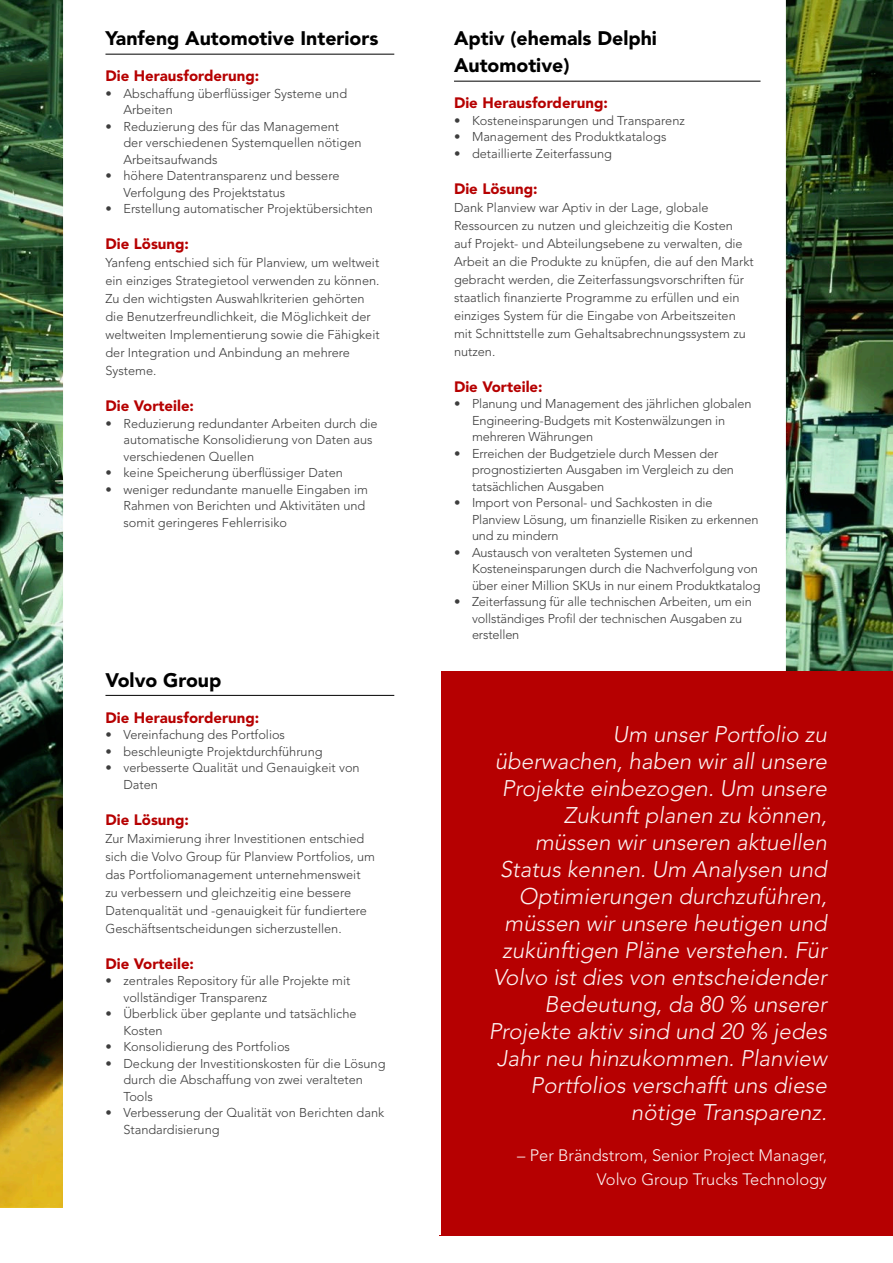
<style>
.page{position:relative;width:893px;height:1263px;background:#fff}
.page>*{position:absolute;margin:0;border:0;box-sizing:border-box;transform-origin:0 0}
.t1{font:700 144px "Times New Roman";color:#e8d8e1}
.t2{font:italic 300 22.5px/27px "Avenir LT Std";color:#fff;text-align:right}
.Cases__Company_Heade{font:900 19.5px/27px "Avenir LT Std";color:#000}
.t3{font:300 16.5px/24px "Avenir LT Std";color:#fff;text-align:right}
.Cases__Challenge__So{font:900 15px "Avenir LT Std";color:#b60001}
.Cases__Basic_Content{font:300 12.75px/16.5px "Avenir LT Std";color:#3d3d3d}
</style>
<div class="page">
<img style="left:0;top:0;width:893px;height:1207px">
<svg style="left:63px;top:0;width:723px;height:671px"></svg>
<hr style="left:105px;top:54px;width:289px;height:1px;background:#000">
<hr style="left:454px;top:81px;width:306px;height:1px;background:#000">
<div style="left:439px;top:671px;width:454px;height:564px;background:#b60001"></div>
<div style="left:63px;top:655px;width:377px;height:580px;background:#fff"></div>
<hr style="left:105px;top:695px;width:289px;height:1px;background:#000">
<p class="Cases__Company_Heade" style="left:105px;top:25px;width:274px">Yanfeng Automotive Interiors</p>
<p class="Cases__Challenge__So" style="left:105px;top:67px;width:155px">Die Herausforderung:</p>
<p class="Cases__Basic_Content" style="left:123px;top:85px;width:225px;text-indent:-18px">• Abschaffung überflüssiger Systeme und<br>Arbeiten</p>
<p class="Cases__Basic_Content" style="left:123px;top:118px;width:240px;text-indent:-18px">• Reduzierung des für das Management<br>der verschiedenen Systemquellen nötigen<br>Arbeitsaufwands</p>
<p class="Cases__Basic_Content" style="left:123px;top:168px;width:217px;text-indent:-18px">• höhere Datentransparenz und bessere<br>Verfolgung des Projektstatus</p>
<p class="Cases__Basic_Content" style="left:105px;top:201px;width:269px">• Erstellung automatischer Projektübersichten</p>
<p class="Cases__Challenge__So" style="left:105px;top:235px;width:85px">Die Lösung:</p>
<p class="Cases__Basic_Content" style="left:105px;top:254px;width:276px;line-height:18px">Yanfeng entschied sich für Planview, um weltweit ein einziges Strategietool verwenden zu können.<br>Zu den wichtigsten Auswahlkriterien gehörten die Benutzerfreundlichkeit, die Möglichkeit der weltweiten Implementierung sowie die Fähigkeit der Integration und Anbindung an mehrere Systeme.</p>
<p class="Cases__Challenge__So" style="left:105px;top:397px;width:90px">Die Vorteile:</p>
<p class="Cases__Basic_Content" style="left:123px;top:415px;width:256px;text-indent:-18px">• Reduzierung redundanter Arbeiten durch die automatische Konsolidierung von Daten aus verschiedenen Quellen</p>
<p class="Cases__Basic_Content" style="left:105px;top:465px;width:239px">• keine Speicherung überflüssiger Daten</p>
<p class="Cases__Basic_Content" style="left:123px;top:481px;width:246px;text-indent:-18px">• weniger redundante manuelle Eingaben im<br>Rahmen von Berichten und Aktivitäten und somit geringeres Fehlerrisiko</p>
<p class="Cases__Company_Heade" style="left:105px;top:666px;width:117px">Volvo Group</p>
<p class="Cases__Challenge__So" style="left:105px;top:708px;width:155px">Die Herausforderung:</p>
<p class="Cases__Basic_Content" style="left:105px;top:726px;width:181px">• Vereinfachung des Portfolios</p>
<p class="Cases__Basic_Content" style="left:105px;top:743px;width:219px">• beschleunigte Projektdurchführung</p>
<p class="Cases__Basic_Content" style="left:123px;top:759px;width:238px;text-indent:-18px">• verbesserte Qualität und Genauigkeit von<br>Daten</p>
<p class="Cases__Challenge__So" style="left:105px;top:810px;width:85px">Die Lösung:</p>
<p class="Cases__Basic_Content" style="left:105px;top:829px;width:271px;line-height:18px">Zur Maximierung ihrer Investitionen entschied sich die Volvo Group für Planview Portfolios, um das Portfoliomanagement unternehmensweit zu verbessern und gleichzeitig eine bessere Datenqualität und -genauigkeit für fundiertere Geschäftsentscheidungen sicherzustellen.</p>
<p class="Cases__Challenge__So" style="left:105px;top:954px;width:90px">Die Vorteile:</p>
<p class="Cases__Basic_Content" style="left:123px;top:972px;width:228px;text-indent:-18px">• zentrales Repository für alle Projekte mit vollständiger Transparenz</p>
<p class="Cases__Basic_Content" style="left:123px;top:1005px;width:235px;text-indent:-18px">• Überblick über geplante und tatsächliche<br>Kosten</p>
<p class="Cases__Basic_Content" style="left:105px;top:1038px;width:186px">• Konsolidierung des Portfolios</p>
<p class="Cases__Basic_Content" style="left:123px;top:1055px;width:263px;text-indent:-18px">• Deckung der Investitionskosten für die Lösung durch die Abschaffung von zwei veralteten<br>Tools</p>
<p class="Cases__Basic_Content" style="left:123px;top:1104px;width:262px;text-indent:-18px">• Verbesserung der Qualität von Berichten dank<br>Standardisierung</p>
<p class="Cases__Company_Heade" style="left:454px;top:25px;width:204px">Aptiv (ehemals Delphi<br>Automotive)</p>
<p class="Cases__Challenge__So" style="left:454px;top:94px;width:155px">Die Herausforderung:</p>
<p class="Cases__Basic_Content" style="left:454px;top:112px;width:232px">• Kosteneinsparungen und Transparenz</p>
<p class="Cases__Basic_Content" style="left:454px;top:129px;width:214px">• Management des Produktkatalogs</p>
<p class="Cases__Basic_Content" style="left:454px;top:145px;width:160px">• detaillierte Zeiterfassung</p>
<p class="Cases__Challenge__So" style="left:454px;top:179px;width:85px">Die Lösung:</p>
<p class="Cases__Basic_Content" style="left:454px;top:198px;width:301px;line-height:18px">Dank Planview war Aptiv in der Lage, globale Ressourcen zu nutzen und gleichzeitig die Kosten<br>auf Projekt- und Abteilungsebene zu verwalten, die Arbeit an die Produkte zu knüpfen, die auf den Markt gebracht werden, die Zeiterfassungsvorschriften für staatlich finanzierte Programme zu erfüllen und ein einziges System für die Eingabe von Arbeitszeiten mit Schnittstelle zum Gehaltsabrechnungssystem zu nutzen.</p>
<p class="Cases__Challenge__So" style="left:454px;top:377px;width:90px">Die Vorteile:</p>
<p class="Cases__Basic_Content" style="left:472px;top:396px;width:281px;text-indent:-18px">• Planung und Management des jährlichen globalen<br>Engineering-Budgets mit Kostenwälzungen in mehreren Währungen</p>
<p class="Cases__Basic_Content" style="left:472px;top:445px;width:264px;text-indent:-18px">• Erreichen der Budgetziele durch Messen der prognostizierten Ausgaben im Vergleich zu den tatsächlichen Ausgaben</p>
<p class="Cases__Basic_Content" style="left:472px;top:495px;width:288px;text-indent:-18px">• Import von Personal- und Sachkosten in die<br>Planview Lösung, um finanzielle Risiken zu erkennen und zu mindern</p>
<p class="Cases__Basic_Content" style="left:472px;top:544px;width:290px;text-indent:-18px">• Austausch von veralteten Systemen und<br>Kosteneinsparungen durch die Nachverfolgung von über einer Million SKUs in nur einem Produktkatalog</p>
<p class="Cases__Basic_Content" style="left:472px;top:594px;width:281px;text-indent:-18px">• Zeiterfassung für alle technischen Arbeiten, um ein vollständiges Profil der technischen Ausgaben zu erstellen</p>
<p class="t2" style="left:488px;top:721px;width:340px">Um unser Portfolio zu überwachen, haben wir all unsere<br>Projekte einbezogen. Um unsere<br>Zukunft planen zu können, müssen wir unseren aktuellen<br>Status kennen. Um Analysen und<br>Optimierungen durchzuführen, müssen wir unsere heutigen und zukünftigen Pläne verstehen. Für<br>Volvo ist dies von entscheidender<br>Bedeutung, da 80 % unserer<br>Projekte aktiv sind und 20 % jedes<br>Jahr neu hinzukommen. Planview<br>Portfolios verschafft uns diese nötige Transparenz.</p>
<p class="t3" style="left:517px;top:1143px;width:311px">– Per Brändstrom, Senior Project Manager,<br>Volvo Group Trucks Technology</p>
<p class="t1" style="left:481px;top:631px;width:73px">„</p>
</div>
